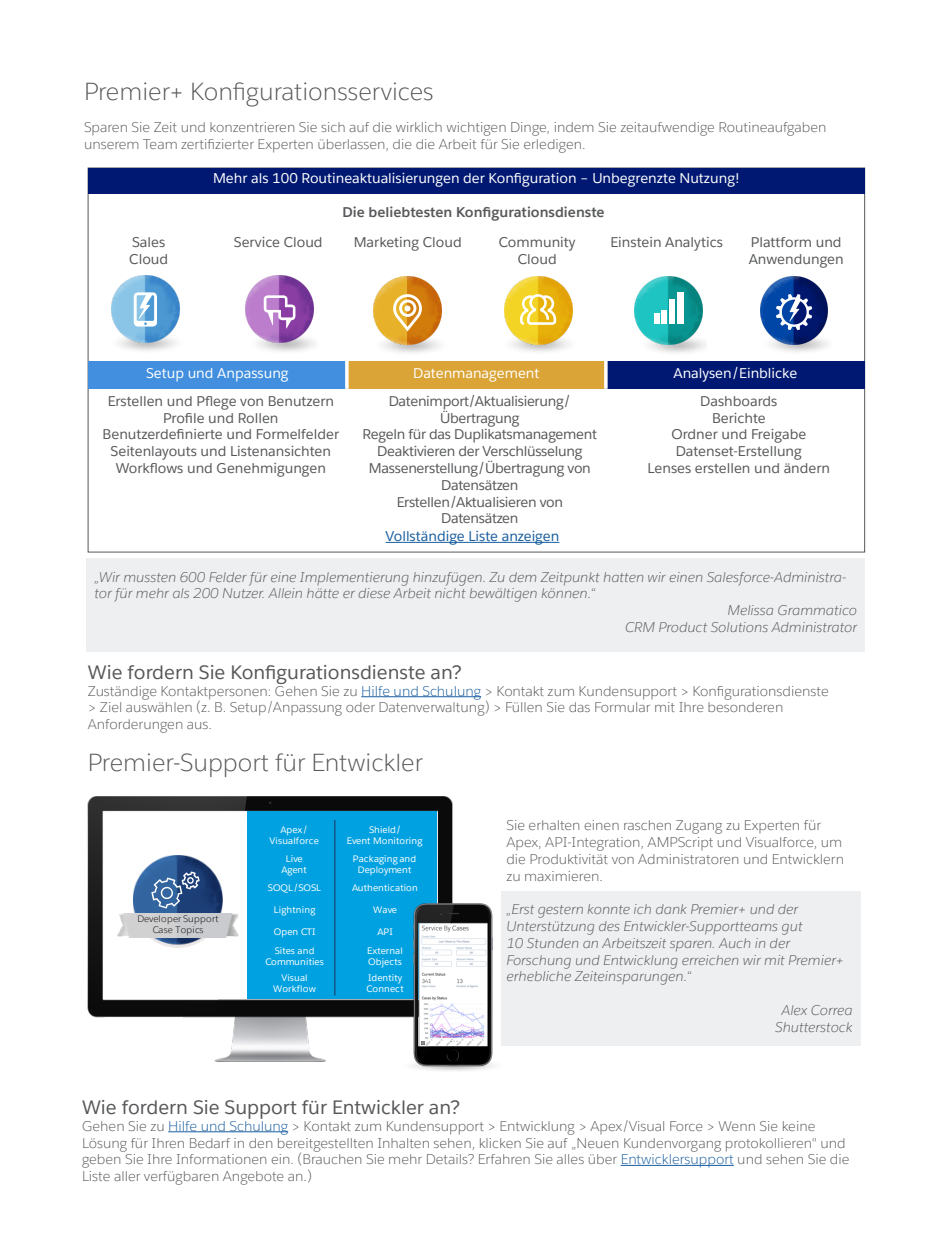
<style>
.page{position:relative;width:945px;height:1260px;background:#fff}
.page>*{position:absolute;margin:0;border:0;box-sizing:border-box;transform-origin:0 0}
.Heading{font:300 24.5px "Salesforce Sans";color:#57585a}
.Sub_heads{font:19.25px "Salesforce Sans";color:#57585a}
.SF_Body{font:300 14px/16.8px "Salesforce Sans";color:#57585a}
.t1{font:14px/16.8px "Salesforce Sans";color:#57585a}
.Customer_Quote{font:italic 300 14px/16.8px "Salesforce Sans";color:#57585a}
.SF_Body-2{font:italic 300 14px/16.8px "Salesforce Sans";color:#57585a}
.t2{font:14px/16.8px "Salesforce Sans";letter-spacing:-.02em;color:#57585a;text-align:center}
.Sub_heads-2{font:14px "Salesforce Sans";color:#fff}
.Sub_heads-3{font:700 14px "Salesforce Sans";color:#57585a}
.t3{font:14px "Salesforce Sans";color:#175d9e}
.t4{font:9.28px/11px "Salesforce Sans";letter-spacing:.01em;color:#fff;text-align:center}
.t5{font:300 9.28px/11px "Salesforce Sans";letter-spacing:.025em;color:#000;text-align:center}
.s1{color:#175d9e}
</style>
<div class="page">
<div style="left:501px;top:891px;width:360px;height:155px;background:#edeff0"></div>
<div style="left:86px;top:559px;width:778px;height:93px;background:#edeff0"></div>
<img style="left:87px;top:797px;width:366px;height:265px">
<hr style="left:361px;top:696px;width:120px;height:1px;background:#175d9e">
<hr style="left:168px;top:1131px;width:120px;height:1px;background:#175d9e">
<hr style="left:621px;top:1165px;width:113px;height:1px;background:#175d9e">
<div style="left:88px;top:168px;width:777px;height:25px;background:#001871"></div>
<img style="left:111px;top:275px;width:68px;height:68px">
<svg style="left:134px;top:292px;width:23px;height:35px"></svg>
<img style="left:245px;top:275px;width:68px;height:68px">
<svg style="left:264px;top:295px;width:31px;height:34px"></svg>
<img style="left:373px;top:277px;width:69px;height:68px">
<svg style="left:393px;top:294px;width:29px;height:37px"></svg>
<img style="left:504px;top:277px;width:68px;height:68px">
<svg style="left:520px;top:294px;width:36px;height:31px"></svg>
<img style="left:634px;top:277px;width:68px;height:68px">
<div style="left:654px;top:313px;width:5px;height:11px;background:#fff"></div>
<div style="left:661px;top:310px;width:6px;height:14px;background:#fff"></div>
<div style="left:669px;top:300px;width:6px;height:24px;background:#fff"></div>
<div style="left:677px;top:292px;width:6px;height:32px;background:#fff"></div>
<img style="left:760px;top:277px;width:68px;height:68px">
<svg style="left:776px;top:294px;width:36px;height:36px"></svg>
<div style="left:88px;top:361px;width:259px;height:28px;background:#418fde"></div>
<div style="left:347px;top:361px;width:259px;height:28px;background:#dba436"></div>
<div style="left:606px;top:361px;width:259px;height:28px;background:#001871"></div>
<svg style="left:345px;top:361px;width:4px;height:28px"></svg>
<svg style="left:604px;top:361px;width:4px;height:28px"></svg>
<img style="left:134px;top:856px;width:89px;height:91px">
<svg style="left:151px;top:871px;width:49px;height:38px;background:#4d71a1"></svg>
<img style="left:118px;top:914px;width:121px;height:23px">
<div style="left:247px;top:812px;width:190px;height:187px;background:#00a1e0"></div>
<hr style="left:334px;top:820px;width:1px;height:175px;background:#19325c">
<img style="left:398px;top:1054px;width:96px;height:17px">
<img style="left:411px;top:901px;width:83px;height:165px">
<hr style="left:386px;top:542px;width:173px;height:1px;background:#175d9e">
<p class="Heading" style="left:84px;top:76px;width:351px">Premier+ Konfigurationsservices</p>
<p class="SF_Body" style="left:84px;top:119px;width:744px">Sparen Sie Zeit und konzentrieren Sie sich auf die wirklich wichtigen Dinge, indem Sie zeitaufwendige Routineaufgaben unserem Team zertifizierter Experten überlassen, die die Arbeit für Sie erledigen.</p>
<p class="Sub_heads-2" style="left:213px;top:169px;width:528px">Mehr als 100 Routineaktualisierungen der Konfiguration – Unbegrenzte Nutzung!</p>
<p class="Sub_heads-3" style="left:342px;top:203px;width:264px">Die beliebtesten Konfigurationsdienste</p>
<p class="t1" style="left:129px;top:233px;width:40px">Sales<br>Cloud</p>
<p class="t1" style="left:234px;top:233px;width:90px">Service Cloud</p>
<p class="t1" style="left:354px;top:233px;width:110px">Marketing Cloud</p>
<p class="t1" style="left:499px;top:233px;width:78px;text-align:center">Community<br>Cloud</p>
<p class="t1" style="left:610px;top:233px;width:114px">Einstein Analytics</p>
<p class="t1" style="left:749px;top:233px;width:97px">Plattform und<br>Anwendungen</p>
<p class="Sub_heads-2" style="left:146px;top:364px;width:144px">Setup und Anpassung</p>
<p class="Sub_heads-2" style="left:413px;top:364px;width:128px">Datenmanagement</p>
<p class="Sub_heads-2" style="left:673px;top:364px;width:125px">Analysen/Einblicke</p>
<p class="t1" style="left:108px;top:392px;width:228px">Erstellen und Pflege von Benutzern</p>
<p class="t1" style="left:163px;top:409px;width:117px">Profile und Rollen</p>
<p class="t1" style="left:103px;top:426px;width:238px">Benutzerdefinierte und Formelfelder</p>
<p class="t1" style="left:111px;top:443px;width:222px">Seitenlayouts und Listenansichten</p>
<p class="t1" style="left:116px;top:460px;width:212px">Workflows und Genehmigungen</p>
<p class="t2" style="left:389px;top:392px;width:184px">Datenimport/Aktualisierung/<br>Übertragung</p>
<p class="t2" style="left:363px;top:426px;width:236px">Regeln für das Duplikatsmanagement</p>
<p class="t2" style="left:377px;top:443px;width:207px">Deaktivieren der Verschlüsselung</p>
<p class="t2" style="left:369px;top:460px;width:223px">Massenerstellung/Übertragung von<br>Datensätzen</p>
<p class="t2" style="left:397px;top:493px;width:168px">Erstellen/Aktualisieren von<br>Datensätzen</p>
<p class="t1" style="left:700px;top:392px;width:79px">Dashboards</p>
<p class="t1" style="left:712px;top:409px;width:55px">Berichte</p>
<p class="t1" style="left:671px;top:426px;width:136px">Ordner und Freigabe</p>
<p class="t1" style="left:676px;top:443px;width:128px">Datenset-Erstellung</p>
<p class="t1" style="left:648px;top:460px;width:184px">Lenses erstellen und ändern</p>
<p class="t3" style="left:386px;top:528px;width:175px">Vollständige Liste anzeigen</p>
<p class="Customer_Quote" style="left:94px;top:568px;width:753px">„Wir mussten 600 Felder für eine Implementierung hinzufügen. Zu dem Zeitpunkt hatten wir einen Salesforce-Administra&shy;tor für mehr als 200 Nutzer. Allein hätte er diese Arbeit nicht bewältigen können.“</p>
<p class="Customer_Quote" style="left:728px;top:602px;width:131px">Melissa Grammatico</p>
<p class="Customer_Quote" style="left:625px;top:619px;width:234px">CRM Product Solutions Administrator</p>
<p class="Sub_heads" style="left:88px;top:660px;width:375px">Wie fordern Sie Konfigurationsdienste an?</p>
<p class="SF_Body" style="left:88px;top:682px;width:742px">Zuständige Kontaktpersonen: Gehen Sie zu <span class="s1">Hilfe und Schulung</span> &gt; Kontakt zum Kundensupport &gt; Konfigurationsdienste &gt; Ziel auswählen (z. B. Setup/Anpassung oder Datenverwaltung) &gt; Füllen Sie das Formular mit Ihre besonderen<br>Anforderungen aus.</p>
<p class="Heading" style="left:88px;top:747px;width:337px">Premier-Support für Entwickler</p>
<p class="t5" style="left:137px;top:914px;width:83px">Developer Support<br>Case Topics</p>
<p class="t4" style="left:270px;top:824px;width:51px">Apex/<br>Visualforce</p>
<p class="t4" style="left:347px;top:824px;width:77px">Shield/<br>Event Monitoring</p>
<p class="t4" style="left:282px;top:853px;width:27px">Live<br>Agent</p>
<p class="t4" style="left:353px;top:853px;width:65px">Packaging and<br>Deployment</p>
<p class="t4" style="left:268px;top:882px;width:55px">SOQL/SOSL</p>
<p class="t4" style="left:352px;top:882px;width:67px">Authentication</p>
<p class="t4" style="left:274px;top:904px;width:43px">Lightning</p>
<p class="t4" style="left:373px;top:904px;width:25px">Wave</p>
<p class="t4" style="left:274px;top:926px;width:43px">Open CTI</p>
<p class="t4" style="left:377px;top:926px;width:17px">API</p>
<p class="t4" style="left:265px;top:945px;width:60px">Sites and<br>Communities</p>
<p class="t4" style="left:367px;top:945px;width:37px;text-align:left">External<br>Objects</p>
<p class="t4" style="left:273px;top:972px;width:44px">Visual<br>Workflow</p>
<p class="t4" style="left:366px;top:972px;width:39px;text-align:left">Identity<br>Connect</p>
<p class="SF_Body" style="left:506px;top:817px;width:339px">Sie erhalten einen raschen Zugang zu Experten für Apex, API-Integration, AMPScript und Visualforce, um die Produktivität von Administratoren und Entwicklern zu maximieren.</p>
<p class="SF_Body-2" style="left:506px;top:901px;width:339px">„Erst gestern konnte ich dank Premier+ und der Unterstützung des Entwickler-Supportteams gut<br>10 Stunden an Arbeitszeit sparen. Auch in der Forschung und Entwicklung erreichen wir mit Premier+ erhebliche Zeiteinsparungen.“</p>
<p class="SF_Body-2" style="left:781px;top:1002px;width:73px">Alex Correa</p>
<p class="SF_Body-2" style="left:775px;top:1018px;width:79px">Shutterstock</p>
<p class="Sub_heads" style="left:82px;top:1095px;width:380px">Wie fordern Sie Support für Entwickler an?</p>
<p class="SF_Body" style="left:82px;top:1117px;width:769px">Gehen Sie zu <span class="s1">Hilfe und Schulung</span> &gt; Kontakt zum Kundensupport &gt; Entwicklung &gt; Apex/Visual Force &gt; Wenn Sie keine Lösung für Ihren Bedarf in den bereitgestellten Inhalten sehen, klicken Sie auf „Neuen Kundenvorgang protokollieren" und geben Sie Ihre Informationen ein. (Brauchen Sie mehr Details? Erfahren Sie alles über <span class="s1">Entwicklersupport</span> und sehen Sie die Liste aller verfügbaren Angebote an.)</p>
</div>
